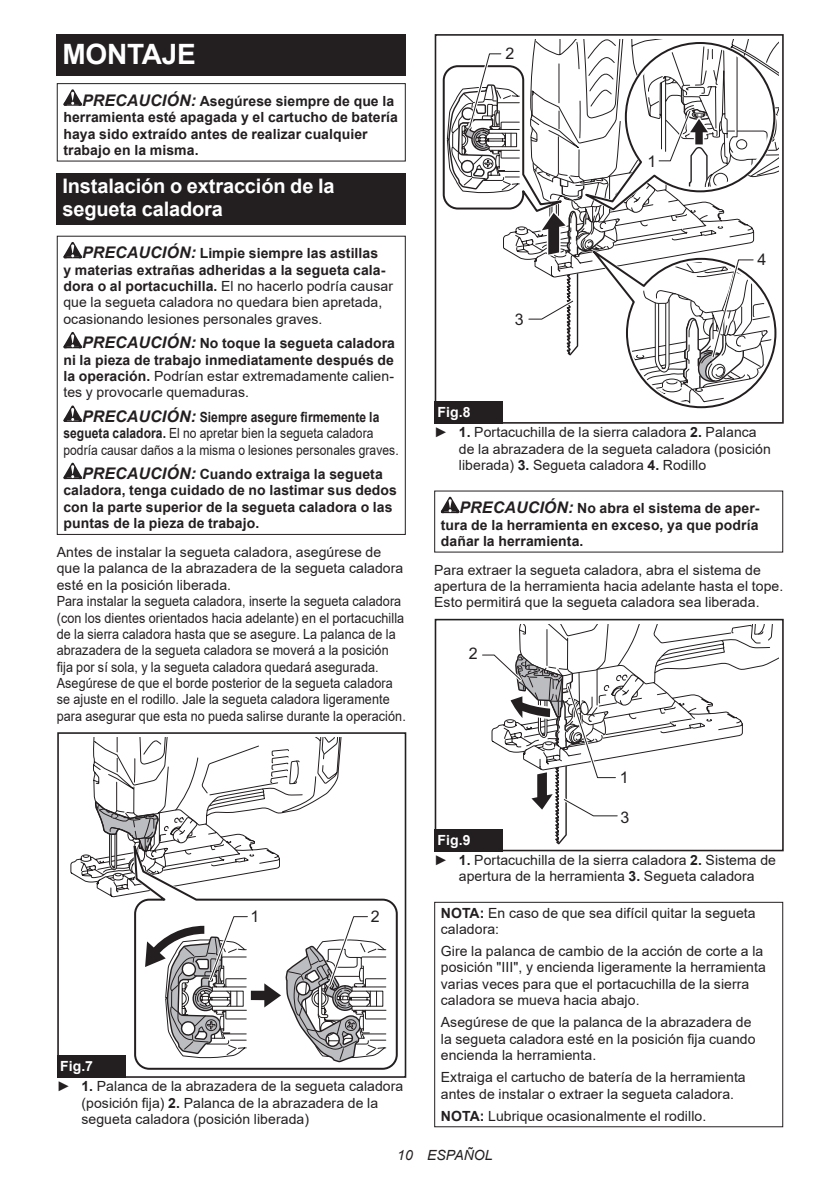
<style>
.page{position:relative;width:840px;height:1191px;background:#fff}
.page>*{position:absolute;margin:0;border:0;box-sizing:border-box;transform-origin:0 0}
.t1{font:700 28px "Arial";letter-spacing:-.01em;color:#fff}
.t2{font:700 20px/23.4px "Arial";letter-spacing:-.01em;color:#fff}
.t3{font:16px "Arial";color:#231f20}
.t4{font:14px/16.4px "Arial";letter-spacing:.005em;color:#231f20}
.t5{font:700 14px/16.4px "Arial";letter-spacing:.005em;color:#231f20}
.t6{font:14px/16.4px "Arial";letter-spacing:.005em;color:#231f20;scale:.86 1}
.t7{font:italic 14px "Arial";letter-spacing:.005em;color:#231f20}
.s1{font-style:italic;font-size:16px}
.s2{font-weight:700;font-style:italic;font-size:16px}
.s3{font-weight:700}
.s4{font-weight:400}
.s5{font-weight:700;color:#fff}
</style>
<div class="page">
<div style="left:57px;top:34px;width:348px;height:41px;background:#231f20"></div>
<svg style="left:63px;top:89px;width:19px;height:17px"></svg>
<div style="left:57px;top:83px;width:348px;height:79px;border:1px solid #231f20"></div>
<div style="left:57px;top:173px;width:348px;height:52px;background:#231f20"></div>
<svg style="left:63px;top:242px;width:19px;height:16px"></svg>
<svg style="left:63px;top:332px;width:19px;height:16px"></svg>
<svg style="left:63px;top:405px;width:19px;height:17px"></svg>
<svg style="left:63px;top:463px;width:19px;height:16px"></svg>
<div style="left:57px;top:236px;width:348px;height:299px;border:1px solid #231f20"></div>
<svg style="left:386px;top:899px;width:12px;height:171px"></svg>
<svg style="left:70px;top:732px;width:316px;height:345px"></svg>
<div style="left:57px;top:1055px;width:68px;height:22px;background:#231f20"></div>
<div style="left:434px;top:34px;width:349px;height:390px;border:2px solid #231f20"></div>
<svg style="left:440px;top:34px;width:338px;height:376px"></svg>
<div style="left:434px;top:401px;width:68px;height:23px;background:#231f20"></div>
<svg style="left:440px;top:497px;width:19px;height:16px"></svg>
<div style="left:434px;top:619px;width:349px;height:232px;border:2px solid #231f20"></div>
<svg style="left:479px;top:619px;width:298px;height:226px"></svg>
<div style="left:434px;top:828px;width:68px;height:23px;background:#231f20"></div>
<div style="left:434px;top:901px;width:348px;height:226px;border:1px solid #231f20"></div>
<h1 class="t1" style="left:62px;top:34px;width:135px">MONTAJE</h1>
<p class="t5" style="left:63px;top:93px;width:336px;text-indent:19px"><span class="s1">PRECAUCIÓN:</span> Asegúrese siempre de que la herramienta esté apagada y el cartucho de batería haya sido extraído antes de realizar cualquier trabajo en la misma.</p>
<h2 class="t2" style="left:62px;top:174px;width:273px">Instalación o extracción de la segueta caladora</h2>
<p class="t4" style="left:63px;top:245px;width:331px;text-indent:19px"><span class="s2">PRECAUCIÓN:</span> <span class="s3">Limpie siempre las astillas<br>y materias extrañas adheridas a la segueta cala&shy;dora o al portacuchilla.</span> El no hacerlo podría causar que la segueta caladora no quedara bien apretada, ocasionando lesiones personales graves.</p>
<p class="t5" style="left:63px;top:335px;width:333px;text-align:justify;text-indent:19px"><span class="s1">PRECAUCIÓN:</span> No toque la segueta caladora ni la pieza de trabajo inmediatamente después de la operación. <span class="s4">Podrían estar extremadamente calien&shy;tes y provocarle quemaduras.</span></p>
<p class="t6" style="left:63px;top:409px;width:391px;text-indent:19px"><span class="s2">PRECAUCIÓN:</span> <span class="s3">Siempre asegure firmemente la segueta caladora.</span> El no apretar bien la segueta caladora podría causar daños a la misma o lesiones personales graves.</p>
<p class="t5" style="left:63px;top:466px;width:335px;text-indent:19px"><span class="s1">PRECAUCIÓN:</span> Cuando extraiga la segueta caladora, tenga cuidado de no lastimar sus dedos con la parte superior de la segueta caladora o las puntas de la pieza de trabajo.</p>
<p class="t4" style="left:57px;top:544px;width:350px">Antes de instalar la segueta caladora, asegúrese de que la palanca de la abrazadera de la segueta caladora esté en la posición liberada.<br>Para instalar la segueta caladora, inserte la segueta caladora (con los dientes orientados hacia adelante) en el portacuchilla de la sierra caladora hasta que se asegure. La palanca de la abrazadera de la segueta caladora se moverá a la posición fija por sí sola, y la segueta caladora quedará asegurada.<br>Asegúrese de que el borde posterior de la segueta caladora se ajuste en el rodillo. Jale la segueta caladora ligeramente para asegurar que esta no pueda salirse durante la operación.</p>
<p class="t3" style="left:250px;top:905px;width:10px">1</p>
<p class="t3" style="left:370px;top:905px;width:10px">2</p>
<p class="t4" style="left:57px;top:1056px;width:348px;line-height:20.2px"><span class="s5">Fig.7<br></span>► <span class="s3">1.</span> Palanca de la abrazadera de la segueta caladora</p>
<p class="t4" style="left:81px;top:1094px;width:298px">(posición fija) <span class="s3">2.</span> Palanca de la abrazadera de la segueta caladora (posición liberada)</p>
<p class="t3" style="left:505px;top:42px;width:10px">2</p>
<p class="t3" style="left:514px;top:308px;width:10px">3</p>
<p class="t3" style="left:647px;top:150px;width:10px">1</p>
<p class="t3" style="left:757px;top:248px;width:10px">4</p>
<p class="t4" style="left:434px;top:402px;width:324px;line-height:20.2px"><span class="s5">Fig.8<br></span>► <span class="s3">1.</span> Portacuchilla de la sierra caladora <span class="s3">2.</span> Palanca</p>
<p class="t4" style="left:458px;top:440px;width:313px">de la abrazadera de la segueta caladora (posición liberada) <span class="s3">3.</span> Segueta caladora <span class="s3">4.</span> Rodillo</p>
<p class="t5" style="left:440px;top:500px;width:320px;text-align:justify;text-indent:19px"><span class="s1">PRECAUCIÓN:</span> No abra el sistema de aper&shy;tura de la herramienta en exceso, ya que podría dañar la herramienta.</p>
<p class="t4" style="left:434px;top:561px;width:350px">Para extraer la segueta caladora, abra el sistema de apertura de la herramienta hacia adelante hasta el tope.<br>Esto permitirá que la segueta caladora sea liberada.</p>
<p class="t3" style="left:468px;top:643px;width:10px">2</p>
<p class="t3" style="left:619px;top:766px;width:10px">1</p>
<p class="t3" style="left:620px;top:806px;width:10px">3</p>
<p class="t4" style="left:434px;top:829px;width:343px;line-height:20.2px"><span class="s5">Fig.9<br></span>► <span class="s3">1.</span> Portacuchilla de la sierra caladora <span class="s3">2.</span> Sistema de</p>
<p class="t4" style="left:458px;top:868px;width:297px">apertura de la herramienta <span class="s3">3.</span> Segueta caladora</p>
<p class="t4" style="left:440px;top:904px;width:316px"><span class="s3">NOTA:</span> En caso de que sea difícil quitar la segueta caladora:</p>
<p class="t4" style="left:440px;top:943px;width:326px">Gire la palanca de cambio de la acción de corte a la posición "III", y encienda ligeramente la herramienta varias veces para que el portacuchilla de la sierra caladora se mueva hacia abajo.</p>
<p class="t4" style="left:440px;top:1014px;width:316px">Asegúrese de que la palanca de la abrazadera de la segueta caladora esté en la posición fija cuando encienda la herramienta.</p>
<p class="t4" style="left:440px;top:1069px;width:306px">Extraiga el cartucho de batería de la herramienta antes de instalar o extraer la segueta caladora.</p>
<p class="t4" style="left:440px;top:1107px;width:267px"><span class="s3">NOTA:</span> Lubrique ocasionalmente el rodillo.</p>
<p class="t7" style="left:397px;top:1146px;width:97px">10 ESPAÑOL</p>
</div>
